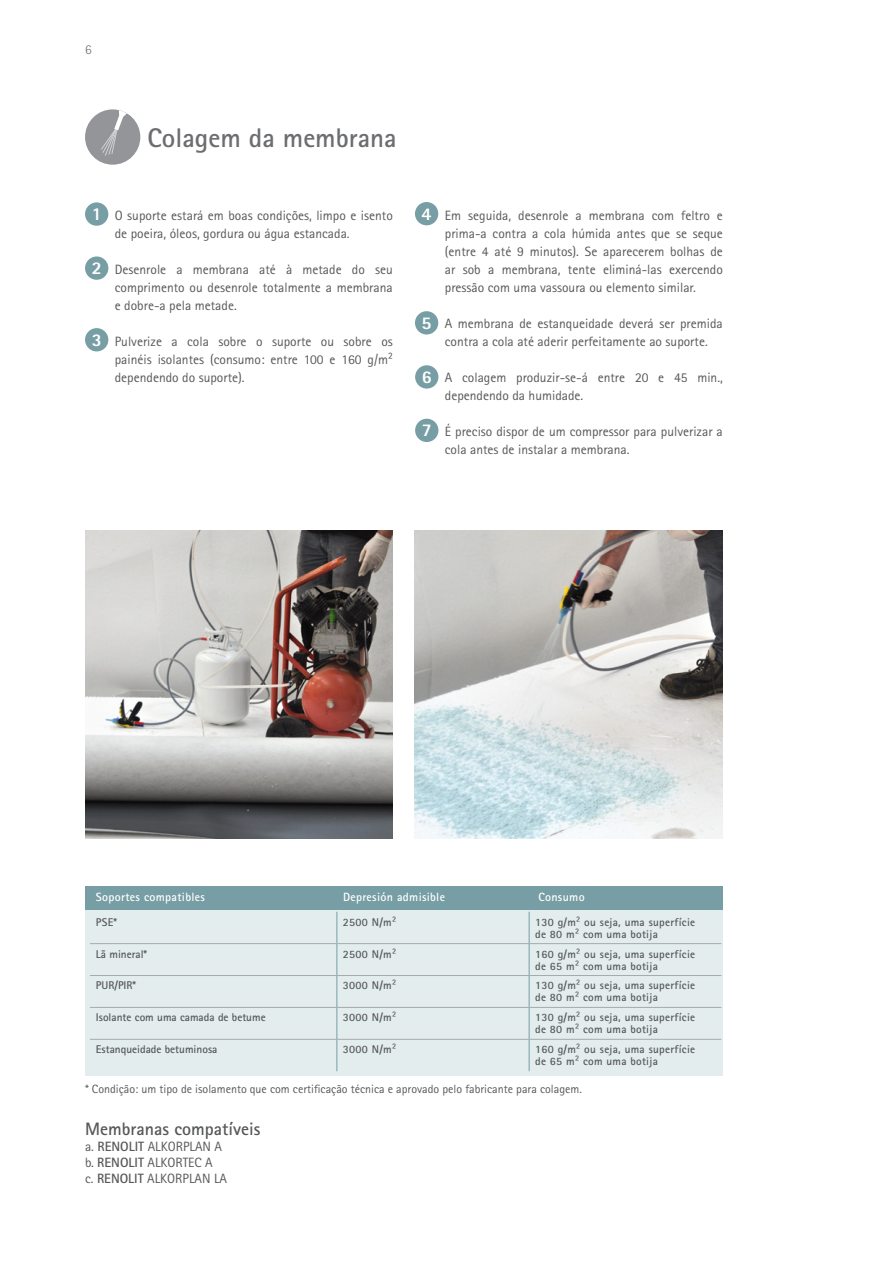
<style>
.page{position:relative;width:893px;height:1263px;background:#fff}
.page>*{position:absolute;margin:0;border:0;box-sizing:border-box;transform-origin:0 0}
.t1{font:700 27px "Rotis Sans Serif Pro";color:#6c6d70}
.t2{font:700 18px "Rotis Sans Serif Pro";color:#57585a}
.t3{font:800 18px "Rotis Sans Serif Pro";color:#fff}
.t4{font:13.5px/18px "Rotis Sans Serif Pro";color:#57585a}
.t5{font:300 13.5px "Rotis Sans Serif Pro";color:#6c6d70}
.t6{font:12px "Rotis Sans Serif Pro";color:#57585a}
.t7{font:700 12px "Rotis Sans Serif Pro";letter-spacing:.025em;color:#fff}
.t8{font:700 11.25px/12px "Rotis Sans Serif Pro";letter-spacing:.025em;color:#57585a}
.t9{font:700 11.25px "Rotis Sans Serif Pro";color:#57585a}
.s1{font-weight:700}
</style>
<div class="page">
<div style="left:85px;top:905px;width:638px;height:171px;background:#e3edee"></div>
<div style="left:85px;top:886px;width:638px;height:23px;background:#769ea4"></div>
<hr style="left:337px;top:912px;width:1px;height:31px;background:#769ea4">
<hr style="left:529px;top:912px;width:1px;height:31px;background:#769ea4">
<hr style="left:337px;top:944px;width:1px;height:31px;background:#769ea4">
<hr style="left:529px;top:944px;width:1px;height:31px;background:#769ea4">
<hr style="left:337px;top:976px;width:1px;height:31px;background:#769ea4">
<hr style="left:529px;top:976px;width:1px;height:31px;background:#769ea4">
<hr style="left:337px;top:1007px;width:1px;height:32px;background:#769ea4">
<hr style="left:529px;top:1007px;width:1px;height:32px;background:#769ea4">
<hr style="left:337px;top:1039px;width:1px;height:32px;background:#769ea4">
<hr style="left:529px;top:1039px;width:1px;height:32px;background:#769ea4">
<hr style="left:90px;top:943px;width:247px;height:1px;background:#a8a9ad">
<hr style="left:337px;top:943px;width:192px;height:1px;background:#a8a9ad">
<hr style="left:529px;top:943px;width:192px;height:1px;background:#a8a9ad">
<hr style="left:90px;top:975px;width:247px;height:1px;background:#a8a9ad">
<hr style="left:337px;top:975px;width:192px;height:1px;background:#a8a9ad">
<hr style="left:529px;top:975px;width:192px;height:1px;background:#a8a9ad">
<hr style="left:90px;top:1007px;width:247px;height:1px;background:#a8a9ad">
<hr style="left:337px;top:1007px;width:192px;height:1px;background:#a8a9ad">
<hr style="left:529px;top:1007px;width:192px;height:1px;background:#a8a9ad">
<hr style="left:90px;top:1039px;width:247px;height:1px;background:#a8a9ad">
<hr style="left:337px;top:1039px;width:192px;height:1px;background:#a8a9ad">
<hr style="left:529px;top:1039px;width:192px;height:1px;background:#a8a9ad">
<img style="left:415px;top:531px;width:307px;height:307px">
<div style="left:85px;top:202px;width:23px;height:24px;background:#769ea4;border-radius:50%"></div>
<div style="left:85px;top:256px;width:23px;height:24px;background:#769ea4;border-radius:50%"></div>
<div style="left:85px;top:328px;width:23px;height:23px;background:#769ea4;border-radius:50%"></div>
<div style="left:415px;top:202px;width:23px;height:23px;background:#769ea4;border-radius:50%"></div>
<div style="left:415px;top:311px;width:23px;height:23px;background:#769ea4;border-radius:50%"></div>
<div style="left:415px;top:365px;width:23px;height:24px;background:#769ea4;border-radius:50%"></div>
<div style="left:415px;top:419px;width:23px;height:23px;background:#769ea4;border-radius:50%"></div>
<img style="left:85px;top:531px;width:307px;height:307px">
<svg style="left:85px;top:109px;width:55px;height:56px"></svg>
<p class="t5" style="left:85px;top:42px;width:8px">6</p>
<p class="t1" style="left:147px;top:120px;width:251px">Colagem da membrana</p>
<p class="t3" style="left:92px;top:203px;width:12px">1</p>
<p class="t3" style="left:92px;top:257px;width:12px">2</p>
<p class="t3" style="left:92px;top:328px;width:12px">3</p>
<p class="t4" style="left:115px;top:207px;width:280px">O suporte estará em boas condições, limpo e isento de poeira, óleos, gordura ou água estancada.</p>
<p class="t4" style="left:115px;top:261px;width:279px;text-align:justify">Desenrole a membrana até à metade do seu comprimento ou desenrole totalmente a membrana e dobre-a pela metade.</p>
<p class="t4" style="left:115px;top:333px;width:279px;text-align:justify">Pulverize a cola sobre o suporte ou sobre os painéis isolantes (consumo: entre 100 e 160 g/m² dependendo do suporte).</p>
<p class="t3" style="left:422px;top:202px;width:12px">4</p>
<p class="t3" style="left:422px;top:311px;width:12px">5</p>
<p class="t3" style="left:422px;top:365px;width:12px">6</p>
<p class="t3" style="left:422px;top:419px;width:12px">7</p>
<p class="t4" style="left:445px;top:207px;width:280px;text-align:justify">Em seguida, desenrole a membrana com feltro e prima-a contra a cola húmida antes que se seque (entre 4 até 9 minutos). Se aparecerem bolhas de ar sob a membrana, tente eliminá-las exercendo pressão com uma vassoura ou elemento similar.</p>
<p class="t4" style="left:445px;top:315px;width:279px">A membrana de estanqueidade deverá ser premida contra a cola até aderir perfeitamente ao suporte.</p>
<p class="t4" style="left:445px;top:369px;width:279px">A colagem produzir-se-á entre 20 e 45 min., dependendo da humidade.</p>
<p class="t4" style="left:445px;top:423px;width:279px">É preciso dispor de um compressor para pulverizar a cola antes de instalar a membrana.</p>
<p class="t7" style="left:96px;top:889px;width:110px">Soportes compatibles</p>
<p class="t7" style="left:343px;top:889px;width:104px">Depresión admisible</p>
<p class="t7" style="left:538px;top:889px;width:48px">Consumo</p>
<p class="t8" style="left:96px;top:916px;width:23px">PSE*</p>
<p class="t8" style="left:343px;top:916px;width:55px">2500 N/m²</p>
<p class="t8" style="left:535px;top:916px;width:162px">130 g/m² ou seja, uma superfície de 80 m² com uma botija</p>
<p class="t9" style="left:96px;top:946px;width:53px">Lã mineral*</p>
<p class="t8" style="left:343px;top:947px;width:55px">2500 N/m²</p>
<p class="t8" style="left:535px;top:947px;width:162px">160 g/m² ou seja, uma superfície de 65 m² com uma botija</p>
<p class="t8" style="left:96px;top:979px;width:42px">PUR/PIR*</p>
<p class="t8" style="left:343px;top:979px;width:55px">3000 N/m²</p>
<p class="t8" style="left:535px;top:979px;width:162px">130 g/m² ou seja, uma superfície de 80 m² com uma botija</p>
<p class="t9" style="left:96px;top:1010px;width:171px">Isolante com uma camada de betume</p>
<p class="t8" style="left:343px;top:1011px;width:55px">3000 N/m²</p>
<p class="t8" style="left:535px;top:1011px;width:162px">130 g/m² ou seja, uma superfície de 80 m² com uma botija</p>
<p class="t9" style="left:96px;top:1042px;width:123px">Estanqueidade betuminosa</p>
<p class="t8" style="left:343px;top:1043px;width:55px">3000 N/m²</p>
<p class="t8" style="left:535px;top:1043px;width:162px">160 g/m² ou seja, uma superfície de 65 m² com uma botija</p>
<p class="t6" style="left:85px;top:1082px;width:498px">* Condição: um tipo de isolamento que com certificação técnica e aprovado pelo fabricante para colagem.</p>
<p class="t2" style="left:85px;top:1117px;width:177px">Membranas compatíveis</p>
<p class="t4" style="left:85px;top:1137px;width:138px">a. <span class="s1">RENOLIT</span> ALKORPLAN A</p>
<p class="t4" style="left:85px;top:1153px;width:129px">b. <span class="s1">RENOLIT</span> ALKORTEC A</p>
<p class="t4" style="left:85px;top:1170px;width:143px">c. <span class="s1">RENOLIT</span> ALKORPLAN LA</p>
</div>
